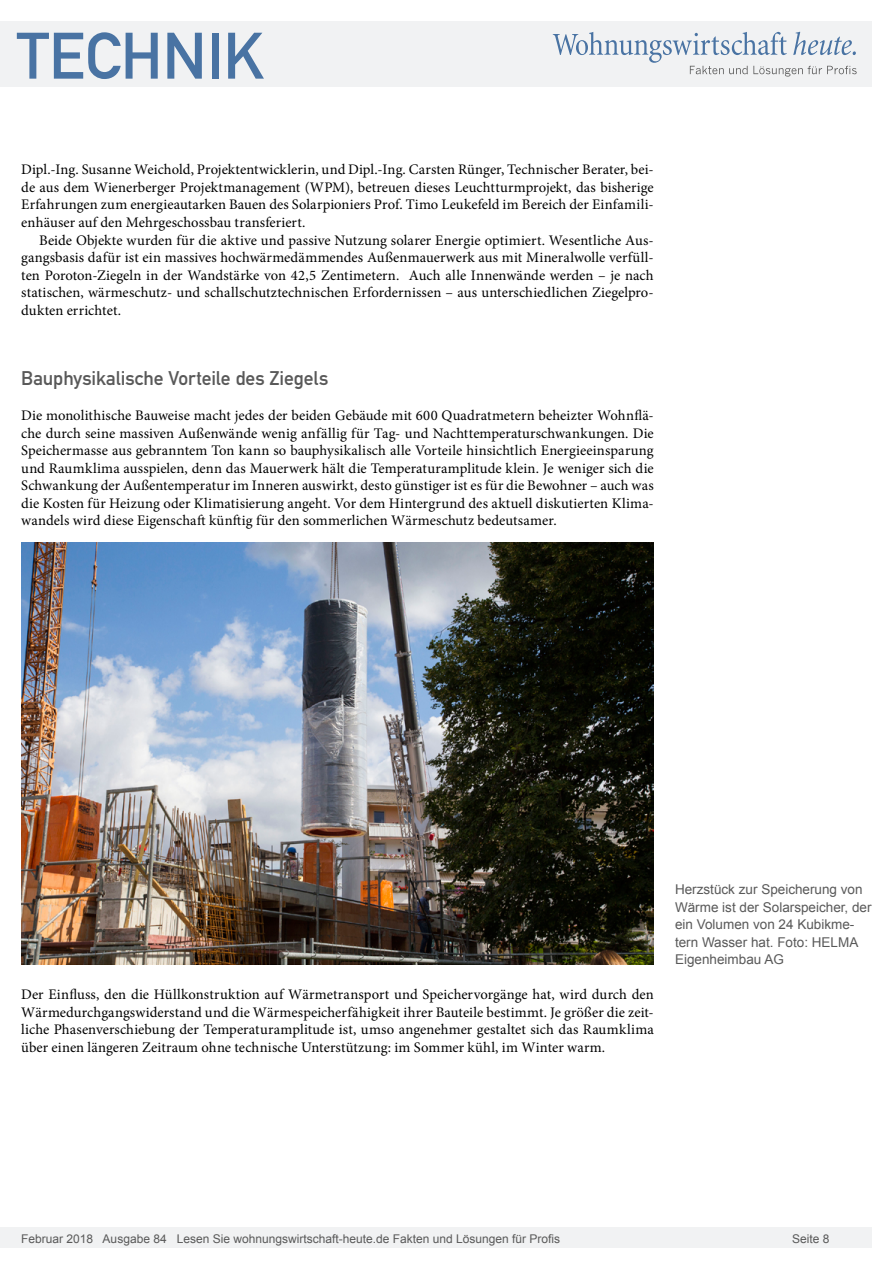
<style>
.page{position:relative;width:893px;height:1263px;background:#fff}
.page>*{position:absolute;margin:0;border:0;box-sizing:border-box;transform-origin:0 0}
.t1{font:64.5px "DIN Mittelschrift";color:#4973a3}
.Überschrift_Grau{font:19.5px "DIN Mittelschrift";letter-spacing:-.005em;color:#595959}
.Fließtext_erste_Zeil{font:14.7px/17.5px "Minion Pro";letter-spacing:.005em;color:#000;text-align:justify}
.Fliesstext{font:14.7px/17.5px "Minion Pro";letter-spacing:.005em;color:#000;text-align:justify}
.Bildunterschrift{font:13.5px/17.5px "Arial";color:#595959}
.t2{font:12px "Arial";color:#595959}
</style>
<div class="page">
<div style="left:0;top:1227px;width:872px;height:20px;background:#f1f2f3"></div>
<div style="left:0;top:21px;width:872px;height:66px;background:#f1f2f3"></div>
<svg style="left:553px;top:32px;width:304px;height:45px"></svg>
<img style="left:21px;top:543px;width:633px;height:421px">
<h1 class="t1" style="left:17px;top:18px;width:249px">TECHNIK</h1>
<p class="Fließtext_erste_Zeil" style="left:21px;top:161px;width:634px">Dipl.-Ing. Susanne Weichold, Projektentwicklerin, und Dipl.-Ing. Carsten Rünger, Technischer Berater, bei&shy;de aus dem Wienerberger Projektmanagement (WPM), betreuen dieses Leuchtturmprojekt, das bisherige Erfahrungen zum energieautarken Bauen des Solarpioniers Prof. Timo Leukefeld im Bereich der Einfamili&shy;enhäuser auf den Mehrgeschossbau transferiert.</p>
<p class="Fliesstext" style="left:21px;top:231px;width:634px;text-indent:18px">Beide Objekte wurden für die aktive und passive Nutzung solarer Energie optimiert. Wesentliche Aus&shy;gangsbasis dafür ist ein massives hochwärmedämmendes Außenmauerwerk aus mit Mineralwolle verfüll&shy;ten Poroton-Ziegeln in der Wandstärke von 42,5 Zentimetern. Auch alle Innenwände werden – je nach statischen, wärmeschutz- und schallschutztechnischen Erfordernissen – aus unterschiedlichen Ziegelpro&shy;dukten errichtet.</p>
<p class="Überschrift_Grau" style="left:21px;top:367px;width:309px">Bauphysikalische Vorteile des Ziegels</p>
<p class="Fließtext_erste_Zeil" style="left:21px;top:407px;width:634px">Die monolithische Bauweise macht jedes der beiden Gebäude mit 600 Quadratmetern beheizter Wohnflä&shy;che durch seine massiven Außenwände wenig anfällig für Tag- und Nachttemperaturschwankungen. Die Speichermasse aus gebranntem Ton kann so bauphysikalisch alle Vorteile hinsichtlich Energieeinsparung und Raumklima ausspielen, denn das Mauerwerk hält die Temperaturamplitude klein. Je weniger sich die Schwankung der Außentemperatur im Inneren auswirkt, desto günstiger ist es für die Bewohner – auch was die Kosten für Heizung oder Klimatisierung angeht. Vor dem Hintergrund des aktuell diskutierten Klima&shy;wandels wird diese Eigenschaft künftig für den sommerlichen Wärmeschutz bedeutsamer.</p>
<p class="Fließtext_erste_Zeil" style="left:21px;top:986px;width:634px">Der Einfluss, den die Hüllkonstruktion auf Wärmetransport und Speichervorgänge hat, wird durch den Wärmedurchgangswiderstand und die Wärmespeicherfähigkeit ihrer Bauteile bestimmt. Je größer die zeit&shy;liche Phasenverschiebung der Temperaturamplitude ist, umso angenehmer gestaltet sich das Raumklima über einen längeren Zeitraum ohne technische Unterstützung: im Sommer kühl, im Winter warm.</p>
<p class="Bildunterschrift" style="left:675px;top:880px;width:198px">Herzstück zur Speicherung von<br>Wärme ist der Solarspeicher, der ein Volumen von 24 Kubikme&shy;tern Wasser hat. Foto: HELMA<br>Eigenheimbau AG</p>
<p class="t2" style="left:21px;top:1230px;width:540px">Februar 2018 Ausgabe 84 Lesen Sie wohnungswirtschaft-heute.de Fakten und Lösungen für Profis</p>
<p class="t2" style="left:792px;top:1231px;width:39px">Seite 8</p>
</div>
